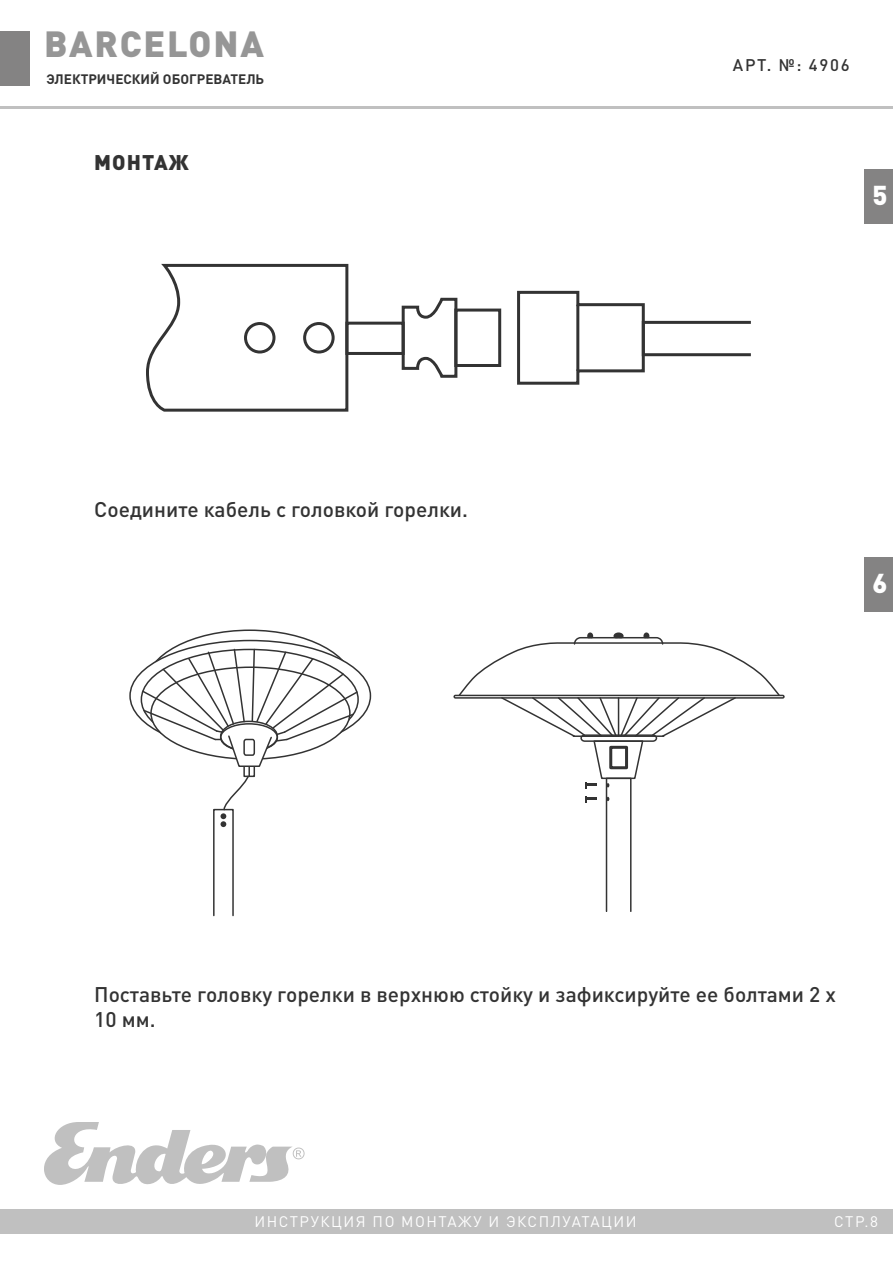
<style>
.page{position:relative;width:893px;height:1263px;background:#fff}
.page>*{position:absolute;margin:0;border:0;box-sizing:border-box;transform-origin:0 0}
.t1{font:900 36px "DIN Pro";letter-spacing:.05em;color:#969696}
.t2{font:900 27px "DIN Pro";color:#fff}
.t3{font:500 21px/25.2px "DIN Pro";color:#333}
.t4{font:900 21px "DIN Pro";letter-spacing:.05em;color:#333}
.t5{font:500 16.65px "DIN Pro";letter-spacing:.1em;color:#333}
.t6{font:15.15px "DIN Pro";letter-spacing:.1em;color:#fff}
.t7{font:700 13.5px "DIN Pro";color:#333}
</style>
<div class="page">
<div style="left:0;top:1209px;width:893px;height:24px;background:#c0c0c0"></div>
<hr style="left:0;top:106px;width:893px;height:2px;background:#969696">
<svg style="left:44px;top:1122px;width:261px;height:63px"></svg>
<div style="left:0;top:31px;width:29px;height:54px;background:#848383"></div>
<div style="left:864px;top:557px;width:29px;height:55px;background:#848383"></div>
<div style="left:864px;top:169px;width:29px;height:55px;background:#848383"></div>
<div style="left:454px;top:309px;width:47px;height:58px;border:3px solid #333"></div>
<svg style="left:400px;top:297px;width:59px;height:81px"></svg>
<svg style="left:517px;top:290px;width:129px;height:95px"></svg>
<div style="left:642px;top:321px;width:110px;height:35px;border:3px solid #333"></div>
<hr style="left:576px;top:305px;width:3px;height:66px;background:#333">
<div style="left:345px;top:322px;width:60px;height:33px;border:3px solid #333"></div>
<svg style="left:146px;top:263px;width:204px;height:149px"></svg>
<div style="left:303px;top:322px;width:32px;height:31px;border:3px solid #333;border-radius:50%"></div>
<div style="left:244px;top:322px;width:31px;height:31px;border:3px solid #333;border-radius:50%"></div>
<div style="left:453px;top:695px;width:332px;height:4px;border:2px solid #333"></div>
<svg style="left:585px;top:796px;width:12px;height:6px"></svg>
<svg style="left:458px;top:632px;width:323px;height:156px"></svg>
<div style="left:606px;top:777px;width:26px;height:135px;border:2px solid #333"></div>
<div style="left:213px;top:809px;width:21px;height:107px;border:2px solid #333"></div>
<svg style="left:141px;top:648px;width:218px;height:179px"></svg>
<div style="left:243px;top:739px;width:12px;height:17px;border:2px solid #333;border-radius:2px"></div>
<p class="t1" style="left:44px;top:20px;width:221px">BARCELONA</p>
<p class="t7" style="left:46px;top:70px;width:219px">ЭЛЕКТРИЧЕСКИЙ ОБОГРЕВАТЕЛЬ</p>
<p class="t4" style="left:94px;top:148px;width:96px">МОНТАЖ</p>
<p class="t3" style="left:94px;top:496px;width:375px">Соедините кабель с головкой горелки.</p>
<p class="t5" style="left:733px;top:53px;width:118px">АРТ. №: 4906</p>
<p class="t2" style="left:872px;top:177px;width:17px">5</p>
<p class="t2" style="left:872px;top:565px;width:17px">6</p>
<p class="t3" style="left:94px;top:981px;width:743px">Поставьте головку горелки в верхнюю стойку и зафиксируйте ее болтами 2 х<br>10 мм.</p>
<p class="t6" style="left:254px;top:1211px;width:384px">ИНСТРУКЦИЯ ПО МОНТАЖУ И ЭКСПЛУАТАЦИИ</p>
<p class="t6" style="left:834px;top:1211px;width:45px">СТР.8</p>
</div>
